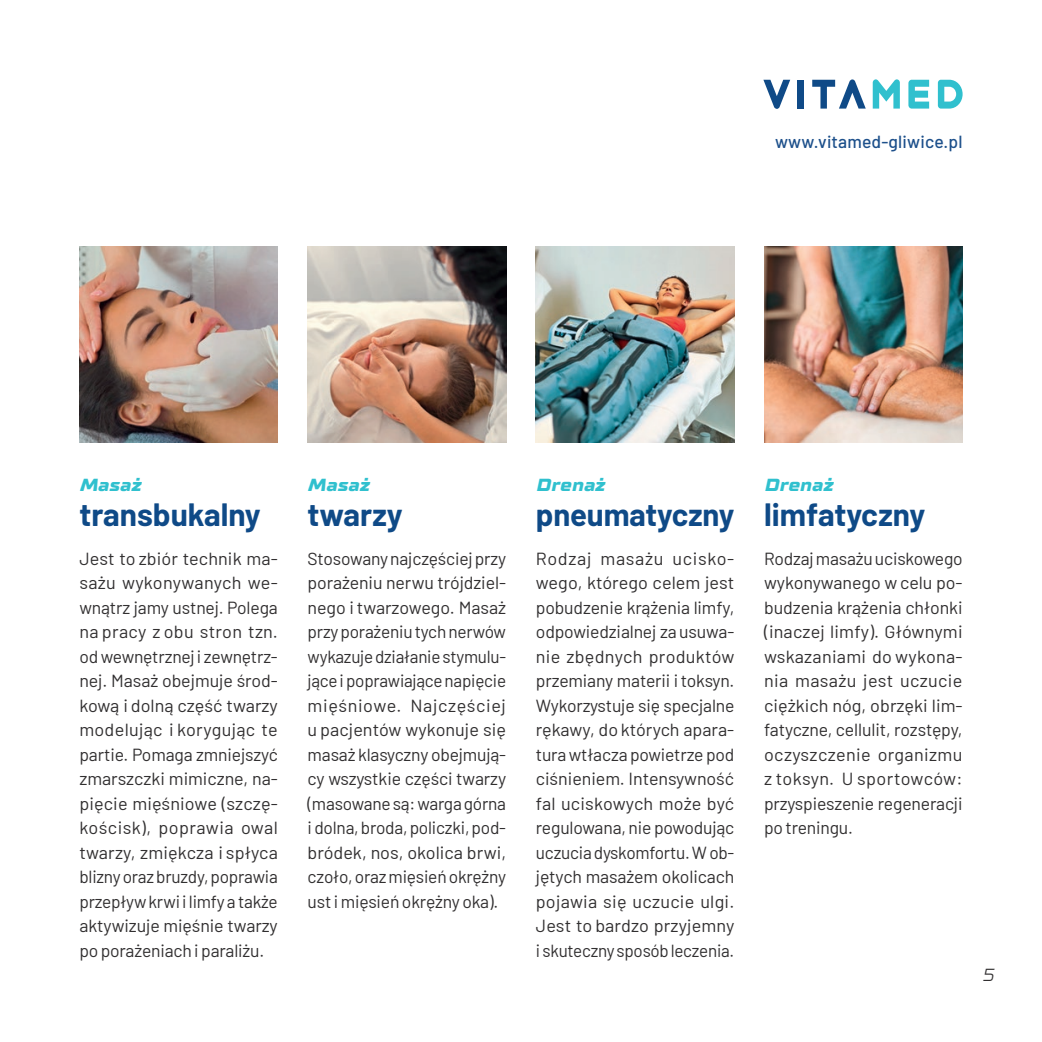
<style>
.page{position:relative;width:1042px;height:1042px;background:#fff}
.page>*{position:absolute;margin:0;border:0;box-sizing:border-box;transform-origin:0 0}
.t1{font:700 31.5px "Barlow";color:#0f4a87}
.Tekst{font:17.5px/24.5px "Barlow";letter-spacing:-.01em;color:#312f30;text-align:justify}
.t2{font:17.5px "TT Supermolot Neue Exp X Bold It";letter-spacing:.015em;color:#30c0ce}
.t3{font:500 17.5px "Barlow";letter-spacing:.01em;color:#1d508b}
.t4{font:italic 17.5px "TT Supermolot Neue Exp";color:#312f30}
</style>
<div class="page">
<img style="left:79px;top:246px;width:199px;height:196px">
<img style="left:308px;top:246px;width:198px;height:196px">
<img style="left:764px;top:246px;width:198px;height:196px">
<img style="left:536px;top:246px;width:198px;height:196px">
<svg style="left:763px;top:80px;width:27px;height:29px"></svg>
<div style="left:797px;top:80px;width:7px;height:29px;background:#0f4a87"></div>
<svg style="left:812px;top:79px;width:54px;height:30px"></svg>
<svg style="left:873px;top:79px;width:27px;height:30px"></svg>
<svg style="left:908px;top:80px;width:21px;height:29px"></svg>
<svg style="left:938px;top:80px;width:24px;height:29px"></svg>
<p class="t3" style="left:775px;top:129px;width:189px">www.vitamed-gliwice.pl</p>
<p class="t2" style="left:79px;top:475px;width:63px">Masaż</p>
<p class="t1" style="left:79px;top:492px;width:183px">transbukalny</p>
<p class="Tekst" style="left:79px;top:545px;width:200px">Jest to zbiór technik ma&shy;sażu wykonywanych we&shy;wnątrz jamy ustnej. Polega na pracy z obu stron tzn. odwewnętrznej i zewnętrz&shy;nej. Masaż obejmuje środ&shy;kową i dolną część twarzy modelując i korygując te partie. Pomaga zmniejszyć zmarszczki mimiczne, na&shy;pięcie mięśniowe (szczę&shy;kościsk), poprawia owal twarzy, zmiękcza i spłyca blizny oraz bruzdy, poprawia przepływ krwi i limfy a także aktywizuje mięśnie twarzy po porażeniach i paraliżu.</p>
<p class="t2" style="left:308px;top:475px;width:63px">Masaż</p>
<p class="t1" style="left:308px;top:492px;width:97px">twarzy</p>
<p class="Tekst" style="left:308px;top:545px;width:200px">Stosowany najczęściej przy porażeniu nerwu trójdziel&shy;nego i twarzowego. Masaż przy porażeniu tych nerwów wykazuje działanie stymulu&shy;jące ipoprawiające napięcie mięśniowe. Najczęściej u pacjentów wykonuje się masaż klasyczny obejmują&shy;cy wszystkie części twarzy (masowane są: warga górna idolna, broda, policzki, pod&shy;bródek, nos, okolica brwi, czoło, oraz mięsień okrężny ust i mięsień okrężny oka).</p>
<p class="t2" style="left:536px;top:475px;width:70px">Drenaż</p>
<p class="t1" style="left:536px;top:492px;width:200px">pneumatyczny</p>
<p class="Tekst" style="left:536px;top:545px;width:200px">Rodzaj masażu ucisko&shy;wego, którego celem jest pobudzenie krążenia limfy, odpowiedzialnej za usuwa&shy;nie zbędnych produktów przemiany materii itoksyn.<br>Wykorzystuje się specjalne rękawy, do których apara&shy;tura wtłacza powietrze pod ciśnieniem. Intensywność fal uciskowych może być regulowana, nie powodując uczucia dyskomfortu. Wob&shy;jętych masażem okolicach pojawia się uczucie ulgi.<br>Jest to bardzo przyjemny i skuteczny sposób leczenia.</p>
<p class="t2" style="left:764px;top:475px;width:70px">Drenaż</p>
<p class="t1" style="left:764px;top:492px;width:163px">limfatyczny</p>
<p class="Tekst" style="left:764px;top:545px;width:200px">Rodzaj masażu uciskowego wykonywanego w celu po&shy;budzenia krążenia chłonki (inaczej limfy). Głównymi wskazaniami do wykona&shy;nia masażu jest uczucie ciężkich nóg, obrzęki lim&shy;fatyczne, cellulit, rozstępy, oczyszczenie organizmu z toksyn. U sportowców: przyspieszenie regeneracji po treningu.</p>
<p class="t4" style="left:982px;top:965px;width:13px">5</p>
</div>
